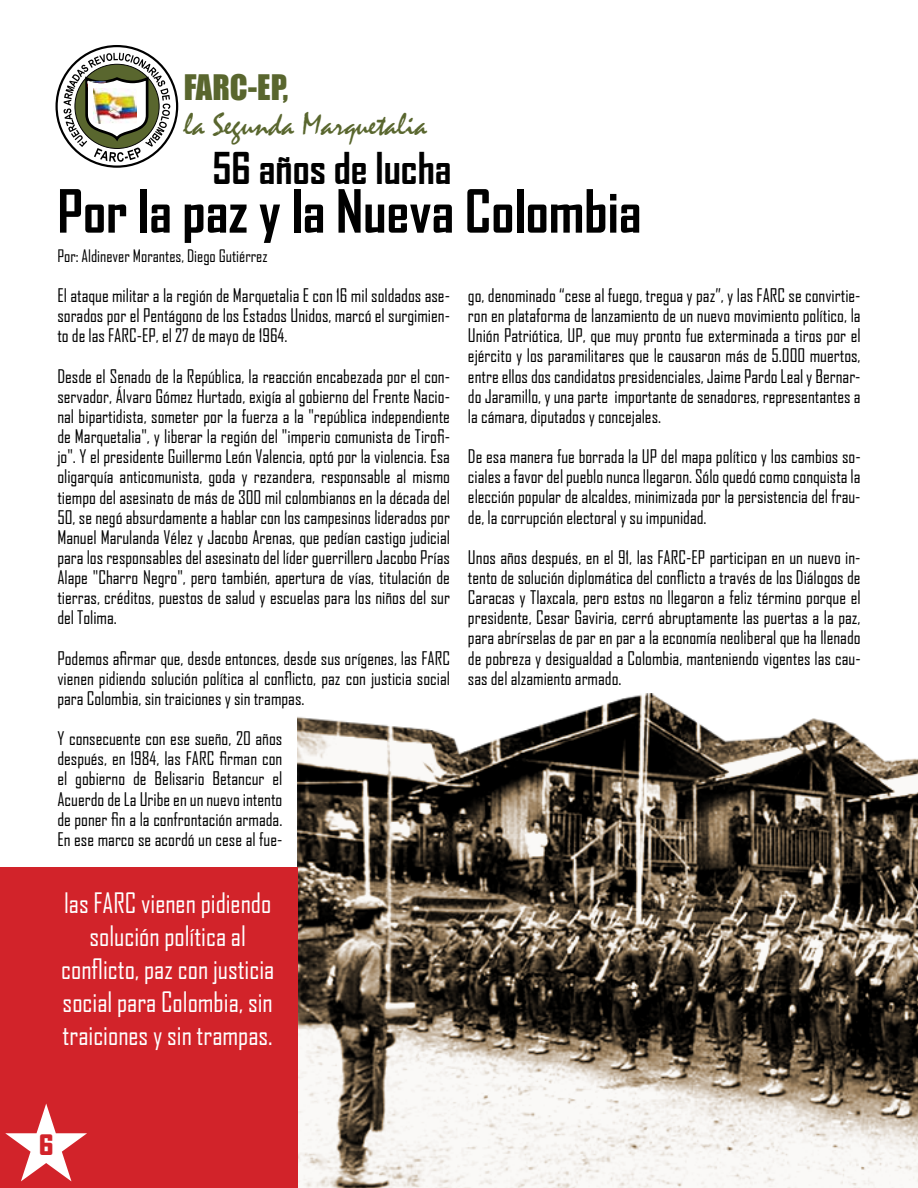
<style>
.page{position:relative;width:918px;height:1188px;background:#fff}
.page>*{position:absolute;margin:0;border:0;box-sizing:border-box;transform-origin:0 0}
.t1{font:700 57px "Agency FB";color:#000}
.t2{font:700 42px "Agency FB";color:#000}
.t3{font:32.25px "Mistral";color:#59662e}
.t4{font:32.25px "Impact";color:#59662e}
.t5{font:27px/33px "Agency FB";color:#fff;text-align:center}
.t6{font:900 27px "Agency FB";color:#d2232a}
.t7{font:18px/20.1px "Agency FB";color:#000;text-align:justify}
.t8{font:16.5px "Agency FB";color:#000}
</style>
<div class="page">
<svg style="left:56px;top:45px;width:122px;height:123px"></svg>
<img style="left:297px;top:694px;width:621px;height:494px">
<div style="left:0;top:867px;width:297px;height:321px;background:#d2232a"></div>
<svg style="left:5px;top:1104px;width:82px;height:77px"></svg>
<h3 class="t4" style="left:184px;top:63px;width:106px">FARC-EP,</h3>
<h3 class="t3" style="left:184px;top:106px;width:245px">la Segunda Marquetalia</h3>
<h2 class="t2" style="left:213px;top:142px;width:241px">56 años de lucha</h2>
<h1 class="t1" style="left:57px;top:176px;width:586px">Por la paz y la Nueva Colombia</h1>
<p class="t8" style="left:57px;top:246px;width:212px">Por: Aldinever Morantes, Diego Gutiérrez</p>
<p class="t7" style="left:57px;top:285px;width:394px">El ataque militar a la región de Marquetalia E con 16 mil soldados ase&shy;sorados por el Pentágono de los Estados Unidos, marcó el surgimien&shy;to de las FARC-EP, el 27 de mayo de 1964.</p>
<p class="t7" style="left:57px;top:366px;width:394px">Desde el Senado de la República, la reacción encabezada por el con&shy;servador, Álvaro Gómez Hurtado, exigía al gobierno del Frente Nacio&shy;nal bipartidista, someter por la fuerza a la "república independiente de Marquetalia", y liberar la región del "imperio comunista de Tirofi&shy;jo". Y el presidente Guillermo León Valencia, optó por la violencia. Esa oligarquía anticomunista, goda y rezandera, responsable al mismo tiempo del asesinato de más de 300 mil colombianos en la década del 50, se negó absurdamente a hablar con los campesinos liderados por Manuel Marulanda Vélez y Jacobo Arenas, que pedían castigo judicial para los responsables del asesinato del líder guerrillero Jacobo Prías Alape "Charro Negro", pero también, apertura de vías, titulación de tierras, créditos, puestos de salud y escuelas para los niños del sur del Tolima.</p>
<p class="t7" style="left:57px;top:648px;width:394px">Podemos afirmar que, desde entonces, desde sus orígenes, las FARC vienen pidiendo solución política al conflicto, paz con justicia social para Colombia, sin traiciones y sin trampas.</p>
<p class="t7" style="left:57px;top:728px;width:227px">Y consecuente con ese sueño, 20 años después, en 1984, las FARC firman con el gobierno de Belisario Betancur el Acuerdo de La Uribe en un nuevo intento de poner fin a la confrontación armada.<br>En ese marco se acordó un cese al fue-</p>
<h3 class="t5" style="left:61px;top:886px;width:215px">las FARC vienen pidiendo solución política al conflicto, paz con justicia social para Colombia, sin traiciones y sin trampas.</h3>
<p class="t7" style="left:468px;top:285px;width:394px">go, denominado “cese al fuego, tregua y paz”, y las FARC se convirtie&shy;ron en plataforma de lanzamiento de un nuevo movimiento político, la Unión Patriótica, UP, que muy pronto fue exterminada a tiros por el ejército y los paramilitares que le causaron más de 5.000 muertos, entre ellos dos candidatos presidenciales, Jaime Pardo Leal y Bernar&shy;do Jaramillo, y una parte importante de senadores, representantes a la cámara, diputados y concejales.</p>
<p class="t7" style="left:468px;top:446px;width:394px">De esa manera fue borrada la UP del mapa político y los cambios so&shy;ciales a favor del pueblo nunca llegaron. Sólo quedó como conquista la elección popular de alcaldes, minimizada por la persistencia del frau&shy;de, la corrupción electoral y su impunidad.</p>
<p class="t7" style="left:468px;top:547px;width:394px">Unos años después, en el 91, las FARC-EP participan en un nuevo in&shy;tento de solución diplomática del conflicto a través de los Diálogos de Caracas y Tlaxcala, pero estos no llegaron a feliz término porque el presidente, Cesar Gaviria, cerró abruptamente las puertas a la paz, para abrírselas de par en par a la economía neoliberal que ha llenado de pobreza y desigualdad a Colombia, manteniendo vigentes las cau&shy;sas del alzamiento armado.</p>
<h3 class="t6" style="left:39px;top:1130px;width:15px">6</h3>
</div>
